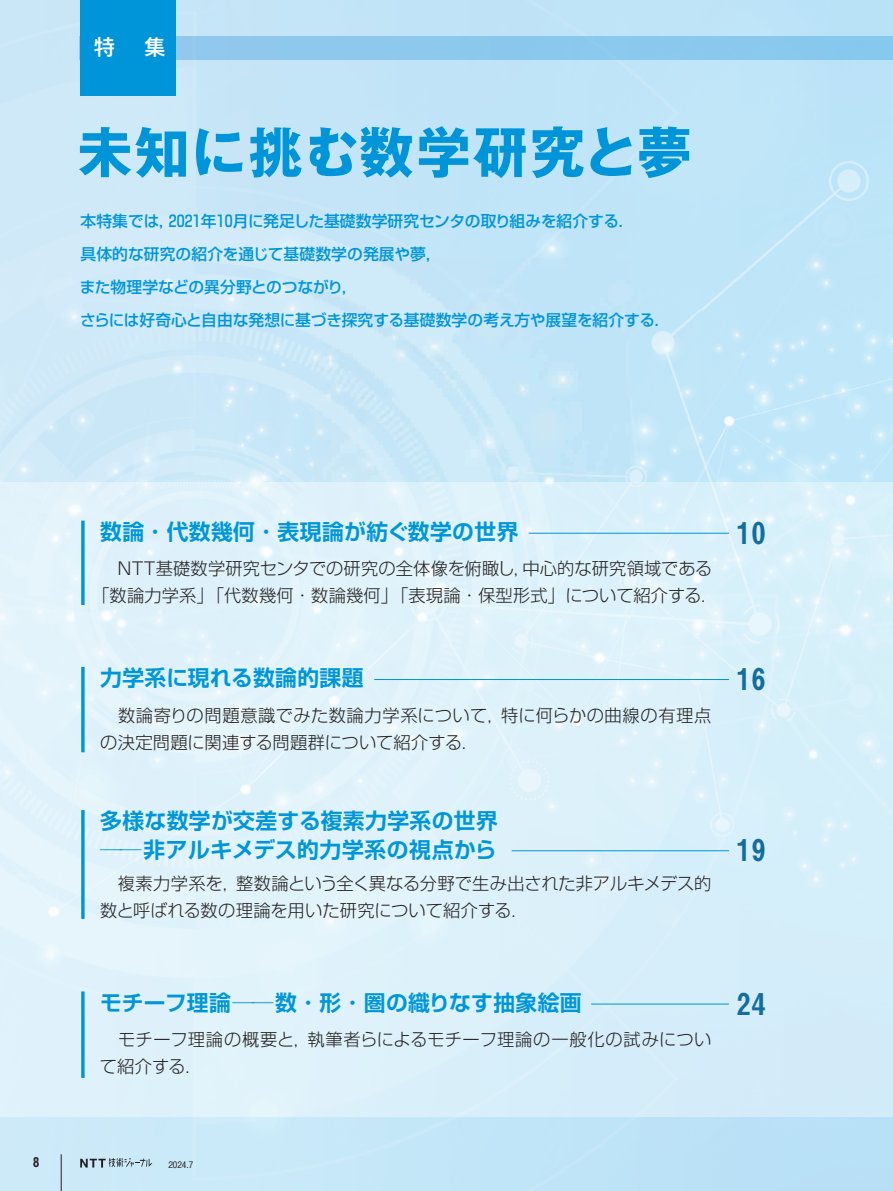
<style>
.page{position:relative;width:893px;height:1191px;background:#fff}
.page>*{position:absolute;margin:0;border:0;box-sizing:border-box;transform-origin:0 0}
.t1{font:700 54.75px "Gothic MB101 Pro";letter-spacing:.04em;color:#0095d9}
.t2{font:30px "Midashi Go Pro MB31";color:#146d9e}
.t3{font:700 21.75px/28.5px "Shin Go Pro De";letter-spacing:.02em;color:#0096da}
.t4{font:21px "New Rodin Pro DB";color:#fff}
.t5{font:300 17.25px/27px "Shin Go Pro";letter-spacing:.01em;color:#262324}
.t6{font:500 15.75px/33px "Shin Go Pro";color:#0095d9}
.t7{font:13.5px "Midashi Go Pro MB31";color:#231f20}
.t8{font:500 9px "Gothic BBB Pro";color:#231f20}
</style>
<div class="page">
<img style="left:0;top:0;width:893px;height:1191px">
<div style="left:175px;top:36px;width:718px;height:24px;background:#8bc8ed"></div>
<div style="left:80px;top:0;width:95px;height:96px;background:#0095d9"></div>
<hr style="left:529px;top:533px;width:200px;height:1px;background:#0095d9">
<svg style="left:81px;top:520px;width:4px;height:85px"></svg>
<hr style="left:374px;top:679px;width:355px;height:1px;background:#0095d9">
<svg style="left:81px;top:667px;width:4px;height:85px"></svg>
<hr style="left:591px;top:1003px;width:138px;height:1px;background:#0095d9">
<svg style="left:81px;top:991px;width:4px;height:87px"></svg>
<hr style="left:512px;top:850px;width:217px;height:1px;background:#0095d9">
<svg style="left:81px;top:810px;width:4px;height:109px"></svg>
<svg style="left:80px;top:1158px;width:72px;height:9px"></svg>
<hr style="left:61px;top:1154px;width:1px;height:37px;background:#231f20">
<p class="t4" style="left:94px;top:29px;width:22px">特</p>
<p class="t4" style="left:144px;top:29px;width:22px">集</p>
<h1 class="t1" style="left:78px;top:107px;width:615px">未知に挑む数学研究と夢</h1>
<p class="t6" style="left:80px;top:202px;width:591px">本特集では，2021年10月に発足した基礎数学研究センタの取り組みを紹介する．<br>具体的な研究の紹介を通じて基礎数学の発展や夢，<br>また物理学などの異分野とのつながり，<br>さらには好奇心と自由な発想に基づき探究する基礎数学の考え方や展望を紹介する．</p>
<p class="t3" style="left:100px;top:514px;width:420px">数論･代数幾何･表現論が紡ぐ数学の世界</p>
<h2 class="t2" style="left:736px;top:508px;width:31px">10</h2>
<p class="t5" style="left:92px;top:553px;width:627px;text-align:center">　NTT基礎数学研究センタでの研究の全体像を俯瞰し，中心的な研究領域である「数論力学系」「代数幾何･数論幾何」「表現論･保型形式」について紹介する．</p>
<p class="t3" style="left:100px;top:661px;width:265px">力学系に現れる数論的課題</p>
<h2 class="t2" style="left:736px;top:655px;width:31px">16</h2>
<p class="t5" style="left:100px;top:699px;width:613px">　数論寄りの問題意識でみた数論力学系について，特に何らかの曲線の有理点の決定問題に関連する問題群について紹介する．</p>
<p class="t3" style="left:100px;top:804px;width:399px">多様な数学が交差する複素力学系の世界──非アルキメデス的力学系の視点から</p>
<p class="t5" style="left:100px;top:868px;width:613px">　複素力学系を，整数論という全く異なる分野で生み出された非アルキメデス的数と呼ばれる数の理論を用いた研究について紹介する．</p>
<h2 class="t2" style="left:736px;top:826px;width:31px">19</h2>
<p class="t3" style="left:100px;top:985px;width:483px">モチーフ理論──数･形･圏の織りなす抽象絵画</p>
<h2 class="t2" style="left:736px;top:979px;width:31px">24</h2>
<p class="t5" style="left:100px;top:1024px;width:613px">　モチーフ理論の概要と，執筆者らによるモチーフ理論の一般化の試みについて紹介する．</p>
<p class="t7" style="left:33px;top:1151px;width:8px">8</p>
<p class="t8" style="left:168px;top:1157px;width:26px">2024.7</p>
</div>
